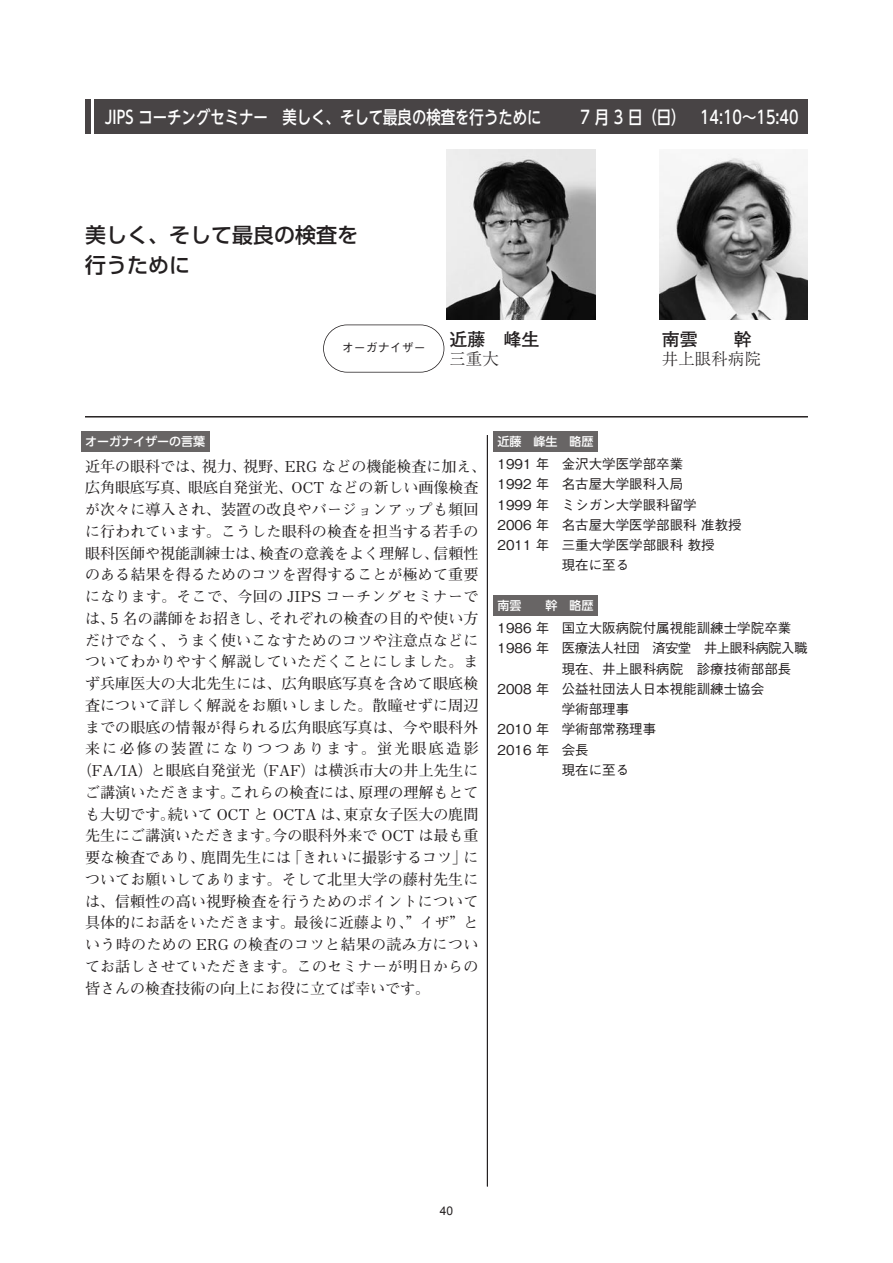
<style>
.page{position:relative;width:893px;height:1263px;background:#fff}
.page>*{position:absolute;margin:0;border:0;box-sizing:border-box;transform-origin:0 0}
.t1{font:500 21px "UD Shin Go Pro";color:#231f20}
.t2{font:500 18px "UD Shin Go NT Pro";color:#fff;scale:.8 1}
.t3{font:700 18px "Futo Go B101 Pro";color:#231f20}
.t4{font:300 16.5px "Ryumin Pro";color:#231f20}
.t5{font:700 15px "Futo Min A101 Pro";letter-spacing:.01em;color:#231f20}
.t6{font:700 15px "Futo Min A101 Pro";letter-spacing:.15em;color:#231f20}
.t7{font:500 13.5px "Gothic BBB Pro";color:#231f20}
.t8{font:500 13.5px "Gothic BBB Pro";letter-spacing:-.045em;color:#231f20}
.t9{font:500 12px "UD Shin Go Pro";color:#fff}
.t10{font:500 12px "Gothic BBB Pro";color:#231f20}
.t11{font:12px "Arial";color:#231f20}
</style>
<div class="page">
<div style="left:85px;top:100px;width:6px;height:34px;background:#484445"></div>
<div style="left:94px;top:100px;width:714px;height:34px;background:#484445"></div>
<div style="left:81px;top:431px;width:128px;height:20px;background:#686565"></div>
<div style="left:493px;top:431px;width:105px;height:20px;background:#686565"></div>
<div style="left:493px;top:595px;width:105px;height:20px;background:#686565"></div>
<hr style="left:85px;top:416px;width:723px;height:1px;background:#231f20">
<hr style="left:487px;top:435px;width:1px;height:751px;background:#231f20">
<img style="left:659px;top:154px;width:149px;height:165px">
<img style="left:446px;top:149px;width:149px;height:170px">
<div style="left:323px;top:324px;width:121px;height:49px;border:2px solid #231f20;border-radius:24px"></div>
<p class="t2" style="left:105px;top:110px;width:547px">JIPS コーチングセミナー　美しく、そして最良の検査を行うために</p>
<p class="t2" style="left:580px;top:110px;width:274px">7 月 3 日（日）　14:10～15:40</p>
<p class="t1" style="left:85px;top:227px;width:274px">美しく、そして最良の検査を</p>
<p class="t1" style="left:85px;top:257px;width:106px">行うために</p>
<p class="t10" style="left:342px;top:343px;width:85px">オーガナイザー</p>
<p class="t3" style="left:449px;top:332px;width:91px">近藤　峰生</p>
<p class="t4" style="left:449px;top:353px;width:51px">三重大</p>
<p class="t3" style="left:662px;top:332px;width:91px">南雲　　幹</p>
<p class="t4" style="left:662px;top:353px;width:100px">井上眼科病院</p>
<p class="t9" style="left:85px;top:437px;width:121px">オーガナイザーの言葉</p>
<p class="t5" style="left:85px;top:460px;width:403px">近年の眼科では、視力、視野、ERG などの機能検査に加え、</p>
<p class="t5" style="left:85px;top:482px;width:395px">広角眼底写真、眼底自発蛍光、OCT などの新しい画像検査</p>
<p class="t5" style="left:85px;top:504px;width:395px">が次々に導入され、装置の改良やバージョンアップも頻回</p>
<p class="t5" style="left:85px;top:526px;width:395px">に行われています。こうした眼科の検査を担当する若手の</p>
<p class="t5" style="left:85px;top:547px;width:395px">眼科医師や視能訓練士は、検査の意義をよく理解し、信頼性</p>
<p class="t5" style="left:85px;top:569px;width:395px">のある結果を得るためのコツを習得することが極めて重要</p>
<p class="t5" style="left:85px;top:591px;width:395px">になります。そこで、今回の JIPS コーチングセミナーで</p>
<p class="t5" style="left:85px;top:613px;width:395px">は、5 名の講師をお招きし、それぞれの検査の目的や使い方</p>
<p class="t5" style="left:85px;top:634px;width:395px">だけでなく、うまく使いこなすためのコツや注意点などに</p>
<p class="t5" style="left:85px;top:656px;width:395px">ついてわかりやすく解説していただくことにしました。ま</p>
<p class="t5" style="left:85px;top:678px;width:395px">ず兵庫医大の大北先生には、広角眼底写真を含めて眼底検</p>
<p class="t5" style="left:85px;top:700px;width:395px">査について詳しく解説をお願いしました。散瞳せずに周辺</p>
<p class="t5" style="left:85px;top:721px;width:395px">までの眼底の情報が得られる広角眼底写真は、今や眼科外</p>
<p class="t6" style="left:85px;top:743px;width:395px">来に必修の装置になりつつあります。蛍光眼底造影</p>
<p class="t5" style="left:77px;top:765px;width:403px">（FA/IA）と眼底自発蛍光（FAF）は横浜市大の井上先生に</p>
<p class="t5" style="left:85px;top:787px;width:395px">ご講演いただきます。これらの検査には、原理の理解もとて</p>
<p class="t5" style="left:85px;top:808px;width:395px">も大切です。続いて OCT と OCTA は、東京女子医大の鹿間</p>
<p class="t5" style="left:85px;top:830px;width:395px">先生にご講演いただきます。今の眼科外来で OCT は最も重</p>
<p class="t5" style="left:85px;top:852px;width:395px">要な検査であり、鹿間先生には「きれいに撮影するコツ」に</p>
<p class="t5" style="left:85px;top:874px;width:395px">ついてお願いしてあります。そして北里大学の藤村先生に</p>
<p class="t5" style="left:85px;top:895px;width:395px">は、信頼性の高い視野検査を行うためのポイントについて</p>
<p class="t5" style="left:85px;top:917px;width:395px">具体的にお話をいただきます。最後に近藤より、”イザ”と</p>
<p class="t5" style="left:85px;top:939px;width:395px">いう時のための ERG の検査のコツと結果の読み方につい</p>
<p class="t5" style="left:85px;top:961px;width:395px">てお話しさせていただきます。このセミナーが明日からの</p>
<p class="t5" style="left:85px;top:982px;width:346px">皆さんの検査技術の向上にお役に立てば幸いです。</p>
<p class="t9" style="left:497px;top:437px;width:97px">近藤　峰生　略歴</p>
<p class="t7" style="left:497px;top:459px;width:187px">1991 年 金沢大学医学部卒業</p>
<p class="t7" style="left:497px;top:479px;width:187px">1992 年 名古屋大学眼科入局</p>
<p class="t7" style="left:497px;top:499px;width:201px">1999 年 ミシガン大学眼科留学</p>
<p class="t7" style="left:497px;top:520px;width:246px">2006 年 名古屋大学医学部眼科 准教授</p>
<p class="t7" style="left:497px;top:540px;width:219px">2011 年 三重大学医学部眼科 教授</p>
<p class="t7" style="left:562px;top:560px;width:69px">現在に至る</p>
<p class="t9" style="left:497px;top:601px;width:97px">南雲　　幹　略歴</p>
<p class="t7" style="left:497px;top:623px;width:295px">1986 年 国立大阪病院付属視能訓練士学院卒業</p>
<p class="t8" style="left:497px;top:643px;width:312px">1986 年 医療法人社団　済安堂　井上眼科病院入職</p>
<p class="t7" style="left:562px;top:663px;width:231px">現在、井上眼科病院　診療技術部部長</p>
<p class="t7" style="left:497px;top:684px;width:268px">2008 年 公益社団法人日本視能訓練士協会</p>
<p class="t7" style="left:562px;top:704px;width:69px">学術部理事</p>
<p class="t7" style="left:497px;top:724px;width:160px">2010 年 学術部常務理事</p>
<p class="t7" style="left:497px;top:744px;width:93px">2016 年 会長</p>
<p class="t7" style="left:562px;top:765px;width:69px">現在に至る</p>
<p class="t11" style="left:440px;top:1204px;width:15px">40</p>
</div>
